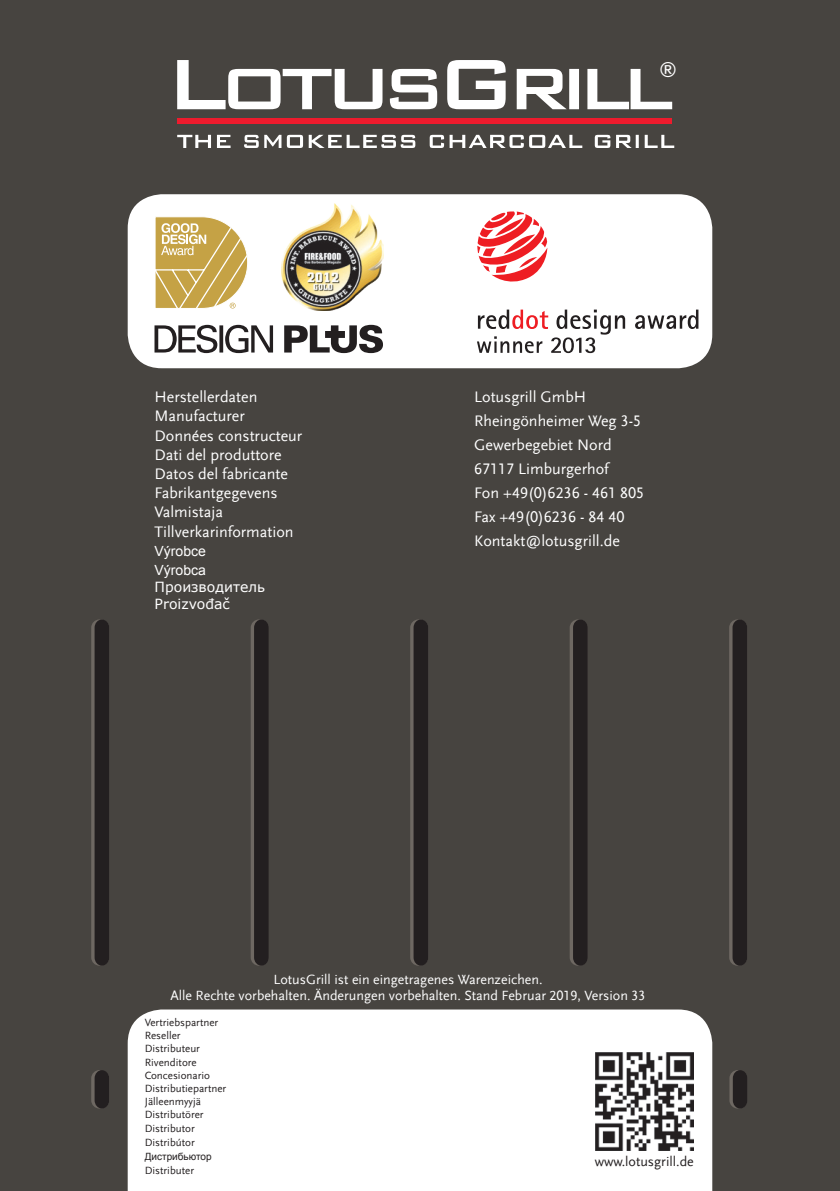
<style>
.page{position:relative;width:840px;height:1191px;background:#fff}
.page>*{position:absolute;margin:0;border:0;box-sizing:border-box;transform-origin:0 0}
.t1{font:18.4px "Scala Sans Regular LF";color:#fff}
.t2{font:16px/19.2px "Scala Sans Regular LF";color:#fff}
.t3{font:14px/16.8px "Scala Sans Regular LF";color:#fff;text-align:center}
.t4{font:14px/16.8px "Verdana";color:#fff}
.t5{font:14px "Scala Sans Regular LF";color:#231f20}
.t6{font:14px/19.2px "Arial";color:#fff}
.t7{font:11px/13.2px "Scala Sans Regular LF";color:#231f20}
.t8{font:10px "Arial";color:#231f20}
</style>
<div class="page">
<div style="left:0;top:0;width:839px;height:1191px;background:#474440"></div>
<div style="left:91px;top:619px;width:18px;height:346px;background:#6e6862;border-radius:8px"></div>
<svg style="left:94px;top:619px;width:15px;height:346px;background:#262222"></svg>
<div style="left:250px;top:619px;width:18px;height:346px;background:#6e6862;border-radius:8px"></div>
<div style="left:254px;top:619px;width:14px;height:346px;background:#231f20"></div>
<div style="left:410px;top:619px;width:18px;height:346px;background:#6e6862;border-radius:8px"></div>
<svg style="left:413px;top:619px;width:15px;height:346px;background:#262222"></svg>
<div style="left:569px;top:619px;width:18px;height:346px;background:#6e6862;border-radius:8px"></div>
<svg style="left:572px;top:619px;width:15px;height:346px;background:#282424"></svg>
<div style="left:728px;top:619px;width:18px;height:346px;background:#6e6862;border-radius:8px"></div>
<svg style="left:732px;top:619px;width:14px;height:346px;background:#262222"></svg>
<div style="left:91px;top:1070px;width:18px;height:38px;background:#6e6862;border-radius:8px"></div>
<svg style="left:94px;top:1070px;width:15px;height:38px"></svg>
<div style="left:729px;top:1070px;width:18px;height:38px;background:#6e6862;border-radius:8px"></div>
<svg style="left:732px;top:1070px;width:15px;height:38px"></svg>
<div style="left:128px;top:1009px;width:583px;height:182px;background:#fff"></div>
<img style="left:594px;top:1052px;width:99px;height:98px">
<div style="left:128px;top:194px;width:583px;height:174px;background:#fff;border-radius:34px"></div>
<svg style="left:154px;top:325px;width:229px;height:28px"></svg>
<svg style="left:477px;top:309px;width:147px;height:44px"></svg>
<svg style="left:635px;top:309px;width:63px;height:20px"></svg>
<svg style="left:477px;top:211px;width:70px;height:71px"></svg>
<svg style="left:155px;top:216px;width:93px;height:93px"></svg>
<img style="left:281px;top:203px;width:102px;height:107px">
<svg style="left:177px;top:135px;width:497px;height:13px"></svg>
<svg style="left:177px;top:60px;width:494px;height:49px"></svg>
<div style="left:177px;top:119px;width:494px;height:5px;background:#ee1b2d"></div>
<p class="t2" style="left:154px;top:388px;width:149px">Herstellerdaten<br>Manufacturer<br>Données constructeur<br>Dati del produttore<br>Datos del fabricante<br>Fabrikantgegevens<br>Valmistaja<br>Tillverkarinformation</p>
<p class="t6" style="left:154px;top:541px;width:53px">Výrobce<br>Výrobca</p>
<p class="t4" style="left:154px;top:578px;width:112px">Производитель<br>Proizvođač</p>
<p class="t1" style="left:658px;top:58px;width:19px">®</p>
<p class="t2" style="left:474px;top:385px;width:171px;line-height:24px">Lotusgrill GmbH<br>Rheingönheimer Weg 3-5<br>Gewerbegebiet Nord<br>67117 Limburgerhof<br>Fon +49(0)6236 - 461 805<br>Fax +49(0)6236 - 84 40<br>Kontakt@lotusgrill.de</p>
<p class="t3" style="left:170px;top:971px;width:476px">LotusGrill ist ein eingetragenes Warenzeichen.<br>Alle Rechte vorbehalten. Änderungen vorbehalten. Stand Februar 2019, Version 33</p>
<p class="t7" style="left:145px;top:1016px;width:83px">Vertriebspartner<br>Reseller<br>Distributeur<br>Rivenditore<br>Concesionario<br>Distributiepartner<br>Jälleenmyyjä<br>Distributörer<br>Distributor</p>
<p class="t7" style="left:145px;top:1136px;width:51px">Distribútor</p>
<p class="t8" style="left:145px;top:1150px;width:68px">Дистрибьютор</p>
<p class="t7" style="left:145px;top:1163px;width:51px">Distributer</p>
<p class="t5" style="left:594px;top:1153px;width:101px">www.lotusgrill.de</p>
</div>
